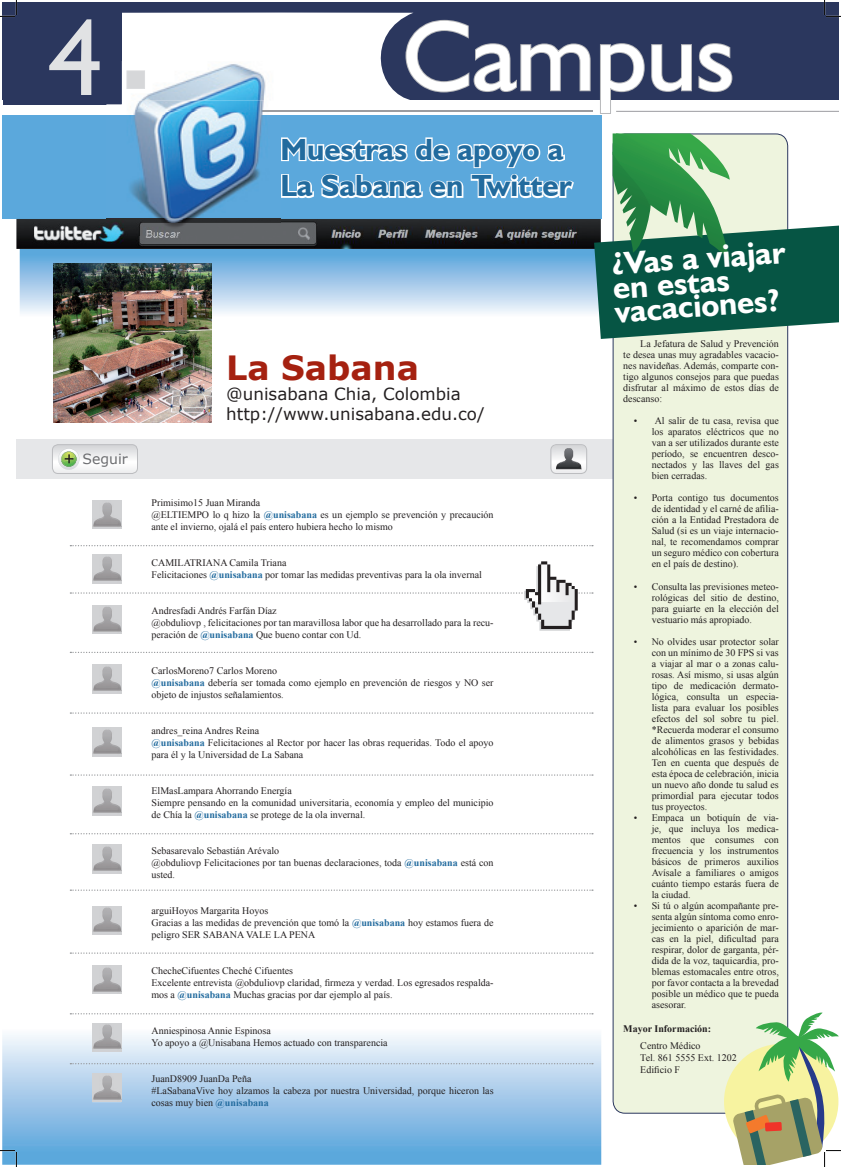
<style>
.page{position:relative;width:841px;height:1167px;background:#fff}
.page>*{position:absolute;margin:0;border:0;box-sizing:border-box;transform-origin:0 0}
.t1{font:109px "Humanist 521 BT";color:#e1e2e4}
.t2{font:100px "Humanist 521 BT";color:#fff}
.t3{font:700 33.4px "Verdana";color:#a52110}
.t4{font:700 32px/24px "Humanist 521 BT";color:#fff}
.t5{font:700 30.6px/36.7px "Humanist 521 BT";color:#226b9e}
.t6{font:16.7px/20px "Verdana";color:#231f20}
.t7{font:14px "Verdana";color:#6c6d70}
.t8{font:10px/11px "Times New Roman";color:#231f20}
.t9{font:700 10px "Times New Roman";color:#231f20}
.s1{font-weight:700;color:#226b9e}
</style>
<div class="page">
<div style="left:2px;top:115px;width:599px;height:104px;background:#5ba8dc"></div>
<svg style="left:2px;top:1013px;width:599px;height:151px"></svg>
<svg style="left:20px;top:249px;width:574px;height:65px;background:#9bc6e8"></svg>
<div style="left:16px;top:439px;width:596px;height:40px;background:#e6e7e9"></div>
<img style="left:16px;top:219px;width:578px;height:30px">
<div style="left:613px;top:134px;width:174px;height:979px;background:#eef4de;border-radius:12px"></div>
<div style="left:2px;top:2px;width:836px;height:98px;background:#2b375e"></div>
<div style="left:3px;top:2px;width:119px;height:102px;background:#2b375e"></div>
<hr style="left:137px;top:111px;width:455px;height:1px;background:#9b9ca0">
<hr style="left:616px;top:111px;width:222px;height:1px;background:#9b9ca0">
<svg style="left:122px;top:12px;width:469px;height:88px"></svg>
<svg style="left:600px;top:43px;width:133px;height:71px"></svg>
<svg style="left:594px;top:133px;width:244px;height:206px"></svg>
<div style="left:724px;top:1044px;width:114px;height:115px;background:#f7f3a0;border-radius:50%"></div>
<img style="left:53px;top:264px;width:159px;height:158px">
<img style="left:106px;top:101px;width:175px;height:14px">
<img style="left:106px;top:115px;width:175px;height:121px">
<img style="left:122px;top:61px;width:159px;height:40px">
<img style="left:106px;top:61px;width:16px;height:43px">
<img style="left:126px;top:70px;width:19px;height:19px">
<img style="left:137px;top:111px;width:144px;height:1px">
<svg style="left:70px;top:545px;width:523px;height:1px"></svg>
<svg style="left:70px;top:652px;width:523px;height:1px"></svg>
<svg style="left:70px;top:712px;width:523px;height:2px"></svg>
<svg style="left:70px;top:774px;width:523px;height:2px"></svg>
<svg style="left:70px;top:833px;width:523px;height:1px"></svg>
<svg style="left:70px;top:889px;width:523px;height:2px"></svg>
<svg style="left:70px;top:952px;width:523px;height:2px"></svg>
<svg style="left:70px;top:1013px;width:523px;height:1px"></svg>
<svg style="left:70px;top:1063px;width:523px;height:1px"></svg>
<div style="left:52px;top:444px;width:86px;height:30px;border:1px solid #bcbdc0;border-radius:6px"></div>
<svg style="left:52px;top:445px;width:85px;height:28px"></svg>
<svg style="left:550px;top:444px;width:37px;height:30px"></svg>
<img style="left:556px;top:446px;width:25px;height:26px">
<div style="left:92px;top:500px;width:29px;height:29px;background:#d1d2d4"></div>
<img style="left:93px;top:502px;width:28px;height:25px">
<div style="left:92px;top:555px;width:29px;height:28px;background:#d1d2d4"></div>
<img style="left:102px;top:556px;width:10px;height:5px">
<div style="left:92px;top:605px;width:29px;height:29px;background:#d1d2d4"></div>
<img style="left:93px;top:631px;width:28px;height:1px">
<div style="left:92px;top:664px;width:29px;height:29px;background:#d1d2d4"></div>
<img style="left:93px;top:666px;width:28px;height:25px">
<div style="left:92px;top:727px;width:29px;height:29px;background:#d1d2d4"></div>
<img style="left:93px;top:729px;width:28px;height:25px">
<div style="left:92px;top:786px;width:29px;height:29px;background:#d1d2d4"></div>
<img style="left:93px;top:788px;width:28px;height:25px">
<div style="left:92px;top:844px;width:29px;height:29px;background:#d1d2d4"></div>
<img style="left:93px;top:846px;width:28px;height:25px">
<div style="left:92px;top:906px;width:29px;height:28px;background:#d1d2d4"></div>
<img style="left:93px;top:907px;width:28px;height:25px">
<div style="left:92px;top:965px;width:29px;height:29px;background:#d1d2d4"></div>
<img style="left:93px;top:967px;width:28px;height:25px">
<div style="left:92px;top:1023px;width:29px;height:28px;background:#d1d2d4"></div>
<img style="left:93px;top:1024px;width:28px;height:25px">
<div style="left:92px;top:1073px;width:29px;height:29px;background:#d1d2d4"></div>
<img style="left:93px;top:1075px;width:28px;height:25px">
<svg style="left:280px;top:136px;width:294px;height:64px"></svg>
<svg style="left:70px;top:561px;width:523px;height:70px"></svg>
<svg style="left:0;top:0;width:17px;height:17px"></svg>
<svg style="left:0;top:1150px;width:17px;height:17px"></svg>
<svg style="left:824px;top:0;width:17px;height:17px"></svg>
<svg style="left:732px;top:1011px;width:109px;height:156px"></svg>
<h1 class="t1" style="left:49px;top:-9px;width:57px">4</h1>
<h2 class="t2" style="left:403px;top:-5px;width:333px">Campus</h2>
<h3 class="t5" style="left:280px;top:130px;width:293px">Muestras de apoyo a<br>La Sabana en Twitter</h3>
<h3 class="t7" style="left:83px;top:450px;width:47px">Seguir</h3>
<h3 class="t3" style="left:226px;top:344px;width:194px">La Sabana</h3>
<h3 class="t6" style="left:226px;top:383px;width:260px">@unisabana Chia, Colombia http://www.unisabana.edu.co/</h3>
<p class="t8" style="left:151px;top:496px;width:343px;line-height:12px">Primisimo15 Juan Miranda<br>@ELTIEMPO lo q hizo la <span class="s1">@unisabana</span> es un ejemplo se prevención y precaución ante el invierno, ojalá el país entero hubiera hecho lo mismo</p>
<p class="t8" style="left:151px;top:556px;width:332px;line-height:12px">CAMILATRIANA Camila Triana<br>Felicitaciones <span class="s1">@unisabana</span> por tomar las medidas preventivas para la ola invernal</p>
<p class="t8" style="left:151px;top:604px;width:344px;line-height:12px">Andresfadi Andrés Farfán Díaz<br>@obduliovp , felicitaciones por tan maravillosa labor que ha desarrollado para la recu&shy;peración de <span class="s1">@unisabana</span> Que bueno contar con Ud.</p>
<p class="t8" style="left:151px;top:664px;width:343px;line-height:12px">CarlosMoreno7 Carlos Moreno<br><span class="s1">@unisabana</span> debería ser tomada como ejemplo en prevención de riesgos y NO ser objeto de injustos señalamientos.</p>
<p class="t8" style="left:151px;top:724px;width:344px;line-height:12px">andres_reina Andres Reina<br><span class="s1">@unisabana</span> Felicitaciones al Rector por hacer las obras requeridas. Todo el apoyo para él y la Universidad de La Sabana</p>
<p class="t8" style="left:151px;top:784px;width:344px;line-height:12px">ElMasLampara Ahorrando Energía<br>Siempre pensando en la comunidad universitaria, economía y empleo del municipio de Chía la <span class="s1">@unisabana</span> se protege de la ola invernal.</p>
<p class="t8" style="left:151px;top:844px;width:343px;line-height:12px">Sebasarevalo Sebastián Arévalo<br>@obduliovp Felicitaciones por tan buenas declaraciones, toda <span class="s1">@unisabana</span> está con usted.</p>
<p class="t8" style="left:151px;top:904px;width:344px;line-height:12px">arguiHoyos Margarita Hoyos<br>Gracias a las medidas de prevención que tomó la <span class="s1">@unisabana</span> hoy estamos fuera de peligro SER SABANA VALE LA PENA</p>
<p class="t8" style="left:151px;top:964px;width:344px;line-height:12px">ChecheCifuentes Cheché Cifuentes<br>Excelente entrevista @obduliovp claridad, firmeza y verdad. Los egresados respalda&shy;mos a <span class="s1">@unisabana</span> Muchas gracias por dar ejemplo al país.</p>
<p class="t8" style="left:151px;top:1024px;width:238px;line-height:12px">Anniespinosa Annie Espinosa<br>Yo apoyo a @Unisabana Hemos actuado con transparencia</p>
<p class="t8" style="left:151px;top:1072px;width:344px;line-height:12px">JuanD8909 JuanDa Peña<br>#LaSabanaVive hoy alzamos la cabeza por nuestra Universidad, porque hiceron las cosas muy bien <span class="s1">@unisabana</span></p>
<h3 class="t4" style="left:610px;top:251px;width:176px;rotate:-4deg">¿Vas a viajar en estas vacaciones?</h3>
<p class="t8" style="left:623px;top:338px;width:157px;text-align:justify;text-indent:17px">La Jefatura de Salud y Prevención te desea unas muy agradables vacacio&shy;nes navideñas. Además, comparte con&shy;tigo algunos consejos para que puedas disfrutar al máximo de estos días de descanso:</p>
<p class="t8" style="left:651px;top:415px;width:129px;text-align:justify;text-indent:-18px">• Al salir de tu casa, revisa que los aparatos eléctricos que no van a ser utilizados durante este período, se encuentren desco&shy;nectados y las llaves del gas bien cerradas.</p>
<p class="t8" style="left:651px;top:492px;width:129px;text-align:justify;text-indent:-18px">• Porta contigo tus documentos de identidad y el carné de afilia&shy;ción a la Entidad Prestadora de Salud (si es un viaje internacio&shy;nal, te recomendamos comprar un seguro médico con cobertura en el país de destino).</p>
<p class="t8" style="left:651px;top:580px;width:129px;text-align:justify;text-indent:-18px">• Consulta las previsiones meteo&shy;rológicas del sitio de destino, para guiarte en la elección del vestuario más apropiado.</p>
<p class="t8" style="left:651px;top:635px;width:129px;text-align:justify;text-indent:-18px">• No olvides usar protector solar con un mínimo de 30 FPS si vas a viajar al mar o a zonas calu&shy;rosas. Así mismo, si usas algún tipo de medicación dermato&shy;lógica, consulta un especia&shy;lista para evaluar los posibles efectos del sol sobre tu piel. *Recuerda moderar el consumo de alimentos grasos y bebidas alcohólicas en las festividades.<br>Ten en cuenta que después de esta época de celebración, inicia un nuevo año donde tu salud es primordial para ejecutar todos tus proyectos.</p>
<p class="t8" style="left:651px;top:811px;width:129px;text-align:justify;text-indent:-18px">• Empaca un botiquín de via&shy;je, que incluya los medica&shy;mentos que consumes con frecuencia y los instrumentos básicos de primeros auxilios Avísale a familiares o amigos cuánto tiempo estarás fuera de la ciudad.</p>
<p class="t8" style="left:651px;top:899px;width:129px;text-align:justify;text-indent:-18px">• Si tú o algún acompañante pre&shy;senta algún síntoma como enro&shy;jecimiento o aparición de mar&shy;cas en la piel, dificultad para respirar, dolor de garganta, pér&shy;dida de la voz, taquicardia, pro&shy;blemas estomacales entre otros, por favor contacta a la brevedad posible un médico que te pueda asesorar.</p>
<p class="t9" style="left:623px;top:1021px;width:89px">Mayor Información:</p>
<p class="t8" style="left:640px;top:1039px;width:98px;line-height:12px">Centro Médico<br>Tel. 861 5555 Ext. 1202<br>Edificio F</p>
</div>
